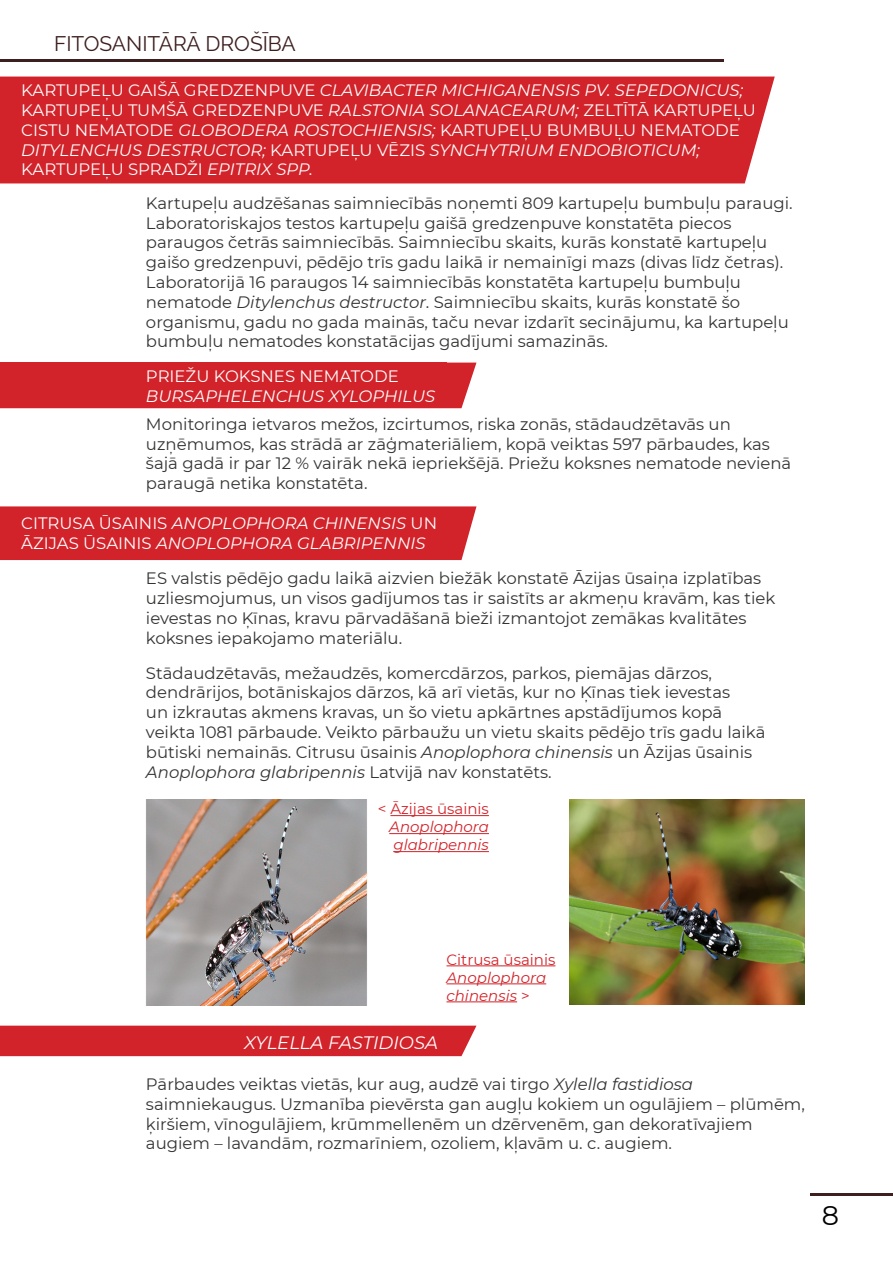
<style>
.page{position:relative;width:893px;height:1263px;background:#fff}
.page>*{position:absolute;margin:0;border:0;box-sizing:border-box;transform-origin:0 0}
.t1{font:27px "Montserrat";color:#000}
.t2{font:21px "Raleway";color:#3d1f1f}
.t3{font:italic 18px "Montserrat";color:#fff}
.t4{font:16.5px/19.8px "Montserrat";color:#343433}
.t5{font:italic 16.5px/19.8px "Montserrat";color:#fff}
.t6{font:16.5px "Montserrat";color:#fff}
.t7{font:italic 15px/18px "Montserrat";color:#d2232a}
.t8{font:15px "Montserrat";color:#d2232a}
.s1{font-style:normal}
.s2{font-style:italic}
</style>
<div class="page">
<hr style="left:0;top:60px;width:724px;height:2px;background:#3d1f1f">
<hr style="left:810px;top:1193px;width:83px;height:2px;background:#3d1f1f">
<img style="left:145px;top:800px;width:222px;height:205px">
<img style="left:570px;top:800px;width:235px;height:205px">
<hr style="left:390px;top:815px;width:99px;height:1px;background:#d2232a">
<hr style="left:389px;top:833px;width:100px;height:1px;background:#d2232a">
<hr style="left:393px;top:851px;width:96px;height:1px;background:#d2232a">
<hr style="left:446px;top:965px;width:109px;height:1px;background:#d2232a">
<hr style="left:446px;top:983px;width:100px;height:1px;background:#d2232a">
<hr style="left:446px;top:1001px;width:71px;height:1px;background:#d2232a">
<div style="left:0;top:77px;width:775px;height:106px;background:#d2232a"></div>
<svg style="left:446px;top:363px;width:30px;height:45px"></svg>
<div style="left:0;top:363px;width:446px;height:45px;background:#d2232a"></div>
<div style="left:0;top:506px;width:476px;height:54px;background:#d2232a"></div>
<div style="left:0;top:1026px;width:476px;height:30px;background:#d2232a"></div>
<p class="t2" style="left:54px;top:31px;width:243px">FITOSANITĀRĀ DROŠĪBA</p>
<p class="t5" style="left:21px;top:80px;width:736px"><span class="s1">KARTUPEĻU GAIŠĀ GREDZENPUVE</span> CLAVIBACTER MICHIGANENSIS PV. SEPEDONICUS; <span class="s1">KARTUPEĻU TUMŠĀ GREDZENPUVE</span> RALSTONIA SOLANACEARUM; <span class="s1">ZELTĪTĀ KARTUPEĻU CISTU NEMATODE</span> GLOBODERA ROSTOCHIENSIS; <span class="s1">KARTUPEĻU BUMBUĻU NEMATODE </span>DITYLENCHUS DESTRUCTOR; <span class="s1">KARTUPEĻU VĒZIS</span> SYNCHYTRIUM ENDOBIOTICUM; <span class="s1">KARTUPEĻU SPRADŽI</span> EPITRIX SPP.</p>
<p class="t4" style="left:146px;top:192px;width:648px">Kartupeļu audzēšanas saimniecībās noņemti 809 kartupeļu bumbuļu paraugi.<br>Laboratoriskajos testos kartupeļu gaišā gredzenpuve konstatēta piecos paraugos četrās saimniecībās. Saimniecību skaits, kurās konstatē kartupeļu gaišo gredzenpuvi, pēdējo trīs gadu laikā ir nemainīgi mazs (divas līdz četras).<br>Laboratorijā 16 paraugos 14 saimniecībās konstatēta kartupeļu bumbuļu nematode <span class="s2">Ditylenchus destructor</span>. Saimniecību skaits, kurās konstatē šo organismu, gadu no gada mainās, taču nevar izdarīt secinājumu, ka kartupeļu bumbuļu nematodes konstatācijas gadījumi samazinās.</p>
<p class="t6" style="left:146px;top:365px;width:254px">PRIEŽU KOKSNES NEMATODE</p>
<p class="t5" style="left:146px;top:385px;width:291px">BURSAPHELENCHUS XYLOPHILUS</p>
<p class="t4" style="left:146px;top:413px;width:647px">Monitoringa ietvaros mežos, izcirtumos, riska zonās, stādaudzētavās un uzņēmumos, kas strādā ar zāģmateriāliem, kopā veiktas 597 pārbaudes, kas šajā gadā ir par 12 % vairāk nekā iepriekšējā. Priežu koksnes nematode nevienā paraugā netika konstatēta.</p>
<p class="t5" style="left:21px;top:513px;width:417px"><span class="s1">CITRUSA ŪSAINIS</span> ANOPLOPHORA CHINENSIS <span class="s1">UN<br>ĀZIJAS ŪSAINIS</span> ANOPLOPHORA GLABRIPENNIS</p>
<p class="t4" style="left:146px;top:568px;width:631px">ES valstis pēdējo gadu laikā aizvien biežāk konstatē Āzijas ūsaiņa izplatības uzliesmojumus, un visos gadījumos tas ir saistīts ar akmeņu kravām, kas tiek ievestas no Ķīnas, kravu pārvadāšanā bieži izmantojot zemākas kvalitātes koksnes iepakojamo materiālu.</p>
<p class="t4" style="left:146px;top:662px;width:621px">Stādaudzētavās, mežaudzēs, komercdārzos, parkos, piemājas dārzos, dendrārijos, botāniskajos dārzos, kā arī vietās, kur no Ķīnas tiek ievestas<br>un izkrautas akmens kravas, un šo vietu apkārtnes apstādījumos kopā veikta 1081 pārbaude. Veikto pārbaužu un vietu skaits pēdējo trīs gadu laikā būtiski nemainās. Citrusu ūsainis <span class="s2">Anoplophora chinensis</span> un Āzijas ūsainis <span class="s2">Anoplophora glabripennis</span> Latvijā nav konstatēts.</p>
<p class="t8" style="left:378px;top:799px;width:113px">&lt; Āzijas ūsainis</p>
<p class="t7" style="left:389px;top:818px;width:101px">Anoplophora glabripennis</p>
<p class="t8" style="left:446px;top:949px;width:110px">Citrusa ūsainis</p>
<p class="t7" style="left:446px;top:968px;width:101px">Anoplophora chinensis <span class="s1">&gt;</span></p>
<p class="t3" style="left:244px;top:1030px;width:195px">XYLELLA FASTIDIOSA</p>
<p class="t4" style="left:146px;top:1074px;width:660px">Pārbaudes veiktas vietās, kur aug, audzē vai tirgo <span class="s2">Xylella fastidiosa </span>saimniekaugus. Uzmanība pievērsta gan augļu kokiem un ogulājiem – plūmēm, ķiršiem, vīnogulājiem, krūmmellenēm un dzērvenēm, gan dekoratīvajiem augiem – lavandām, rozmarīniem, ozoliem, kļavām u. c. augiem.</p>
<h1 class="t1" style="left:822px;top:1196px;width:19px">8</h1>
</div>
